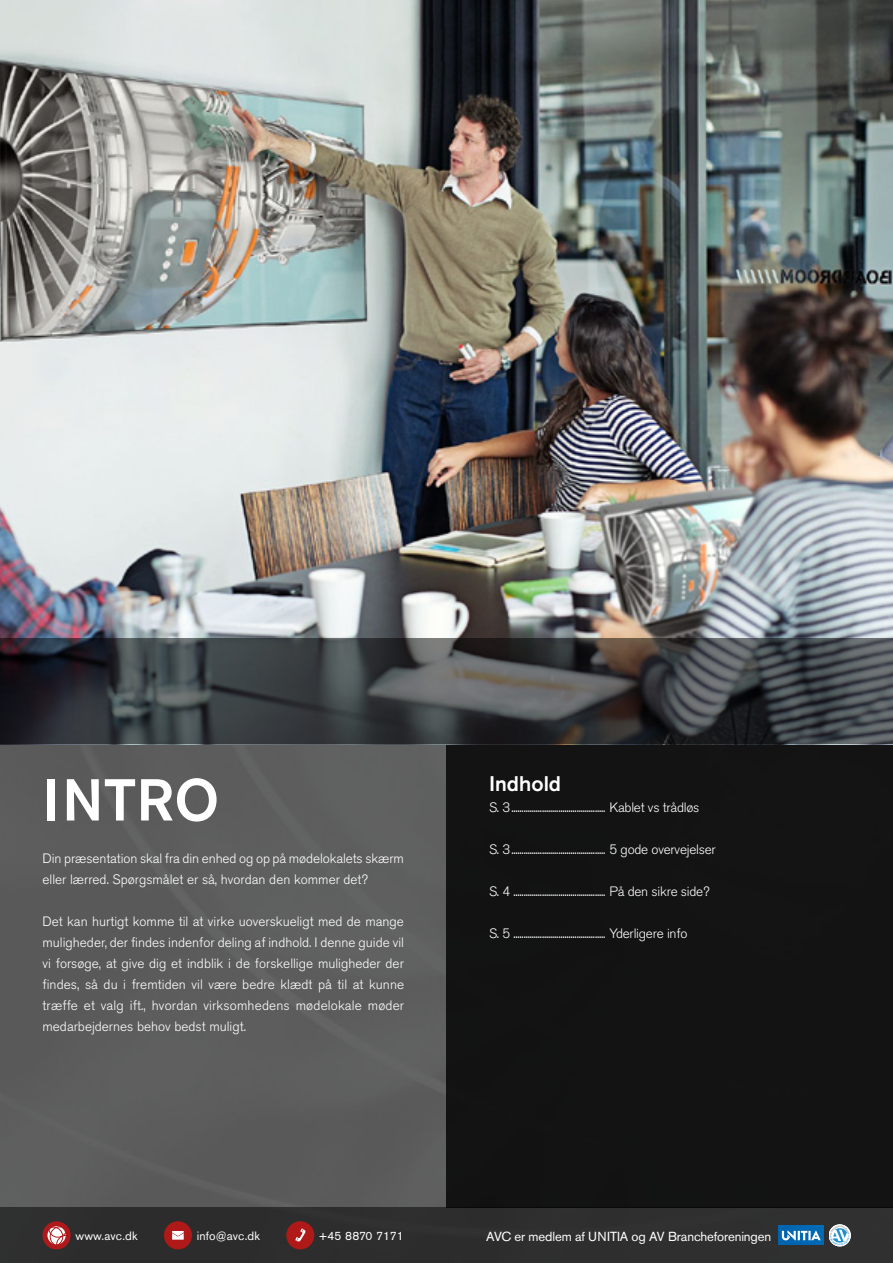
<style>
.page{position:relative;width:893px;height:1263px;background:#fff}
.page>*{position:absolute;margin:0;border:0;box-sizing:border-box;transform-origin:0 0}
.t1{font:500 58.5px "Akzidenz Grotesk BE";color:#fff}
.t2{font:500 21px "Akzidenz Grotesk BE";color:#fff}
.t3{font:300 13.5px/21px "Akzidenz Grotesk BE";letter-spacing:-.005em;color:#fff}
.t4{font:13.05px "Akzidenz Grotesk BE";letter-spacing:-.01em;color:#fff}
.t5{font:12px "Akzidenz Grotesk BE";letter-spacing:.01em;color:#fff}
.t6{font:700 1.95px "Arial";color:#2290cf}
</style>
<div class="page">
<div style="left:0;top:744px;width:446px;height:464px;background:#5d5d5d"></div>
<div style="left:0;top:1208px;width:893px;height:55px;background:#2e2e2e"></div>
<div style="left:446px;top:0;width:447px;height:1208px;background:#131313"></div>
<div style="left:43px;top:1221px;width:28px;height:28px;background:#af191b;border-radius:50%"></div>
<div style="left:44px;top:1227px;width:19px;height:19px;border:1px solid #af1a1d;border-radius:50%"></div>
<svg style="left:48px;top:1224px;width:22px;height:24px"></svg>
<div style="left:286px;top:1221px;width:28px;height:28px;background:#af1917;border-radius:50%"></div>
<svg style="left:295px;top:1228px;width:11px;height:14px"></svg>
<div style="left:164px;top:1221px;width:28px;height:28px;background:#af1917;border-radius:50%"></div>
<svg style="left:172px;top:1231px;width:12px;height:8px"></svg>
<svg style="left:778px;top:1226px;width:46px;height:19px"></svg>
<svg style="left:782px;top:1231px;width:39px;height:9px"></svg>
<img style="left:0;top:0;width:893px;height:639px">
<svg style="left:0;top:639px;width:893px;height:105px;background:#3c3f43"></svg>
<svg style="left:829px;top:1225px;width:21px;height:21px"></svg>
<h1 class="t1" style="left:43px;top:764px;width:178px">INTRO</h1>
<p class="t3" style="left:43px;top:848px;width:363px">Din præsentation skal fra din enhed og op på mødelokalets skærm eller lærred. Spørgsmålet er så, hvordan den kommer det?</p>
<p class="t3" style="left:43px;top:911px;width:363px;text-align:justify">Det kan hurtigt komme til at virke uoverskueligt med de mange muligheder, der findes indenfor deling af indhold. I denne guide vil vi forsøge, at give dig et indblik i de forskellige muligheder der findes, så du i fremtiden vil være bedre klædt på til at kunne træffe et valg ift., hvordan virksomhedens mødelokale møder medarbejdernes behov bedst muligt.</p>
<h2 class="t2" style="left:489px;top:770px;width:74px">Indhold</h2>
<p class="t3" style="left:489px;top:797px;width:212px">S. 3.............................................. Kablet vs trådløs</p>
<p class="t3" style="left:489px;top:839px;width:228px">S. 3.............................................. 5 gode overvejelser</p>
<p class="t3" style="left:489px;top:881px;width:222px">S. 4 ............................................. På den sikre side?</p>
<p class="t3" style="left:489px;top:923px;width:200px">S. 5 ............................................. Yderligere info</p>
<p class="t5" style="left:76px;top:1228px;width:64px">www.avc.dk</p>
<p class="t5" style="left:197px;top:1228px;width:64px">info@avc.dk</p>
<p class="t5" style="left:319px;top:1228px;width:86px">+45 8870 7171</p>
<p class="t4" style="left:486px;top:1228px;width:286px">AVC er medlem af UNITIA og AV Brancheforeningen</p>
<p class="t6" style="left:832px;top:1235px;width:2px;rotate:90deg">•</p>
<p class="t6" style="left:848px;top:1236px;width:2px;rotate:-90deg">•</p>
</div>
